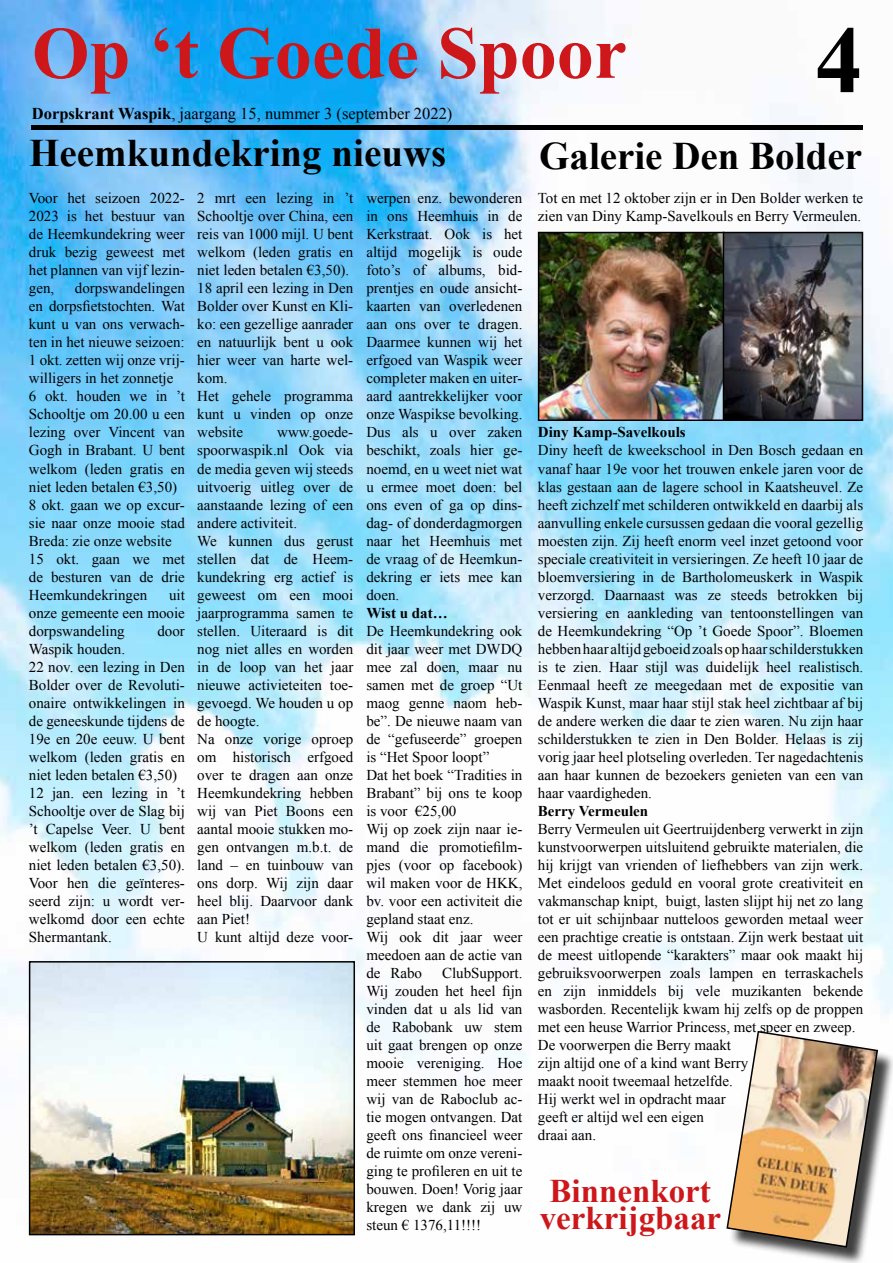
<style>
.page{position:relative;width:893px;height:1263px;background:#fff}
.page>*{position:absolute;margin:0;border:0;box-sizing:border-box;transform-origin:0 0}
.t1{font:700 95.25px "Times New Roman";color:#000}
.t2{font:700 74.1px "Times New Roman";color:#cd171a}
.t3{font:700 39px "Times New Roman";color:#000}
.t4{font:700 33px/27.5px "Times New Roman";color:#cd171a}
.t5{font:16.5px "Times New Roman";color:#000}
.t6{font:15px/18px "Times New Roman";color:#000}
.t7{font:700 15px "Times New Roman";color:#000}
.s1{font-weight:700}
</style>
<div class="page">
<img style="left:0;top:0;width:893px;height:1236px">
<hr style="left:32px;top:125px;width:831px;height:4px;background:#000">
<img style="left:541px;top:235px;width:319px;height:183px">
<div style="left:538px;top:232px;width:186px;height:189px;border:2px solid #000"></div>
<img style="left:32px;top:964px;width:320px;height:268px">
<div style="left:29px;top:961px;width:326px;height:274px;border:2px solid #000"></div>
<div style="left:723px;top:232px;width:140px;height:189px;border:2px solid #000"></div>
<div style="left:729px;top:1034px;width:164px;height:229px;background:#000;opacity:.75"></div>
<img style="left:725px;top:1030px;width:154px;height:218px">
<h2 class="t2" style="left:32px;top:2px;width:596px">Op ‘t Goede Spoor</h2>
<p class="t5" style="left:32px;top:102px;width:422px"><span class="s1">Dorpskrant Waspik</span>, jaargang 15, nummer 3 (september 2022)</p>
<h1 class="t1" style="left:815px;top:-6px;width:49px">4</h1>
<h3 class="t3" style="left:29px;top:126px;width:419px">Heemkundekring nieuws</h3>
<p class="t6" style="left:366px;top:189px;width:158px;text-align:justify">werpen enz. bewonderen in ons Heemhuis in de Kerkstraat. Ook is het altijd mogelijk is oude foto’s of albums, bid&shy;prentjes en oude ansicht&shy;kaarten van overledenen aan ons over te dragen.<br>Daarmee kunnen wij het erfgoed van Waspik weer completer maken en uiter&shy;aard aantrekkelijker voor onze Waspikse bevolking.<br>Dus als u over zaken beschikt, zoals hier ge&shy;noemd, en u weet niet wat u ermee moet doen: bel ons even of ga op dins&shy;dag- of donderdagmorgen naar het Heemhuis met de vraag of de Heemkun&shy;dekring er iets mee kan doen.</p>
<p class="t7" style="left:366px;top:602px;width:83px">Wist u dat…</p>
<p class="t6" style="left:366px;top:621px;width:158px">De Heemkundekring ook dit jaar weer met DWDQ mee zal doen, maar nu samen met de groep “Ut maog genne naom heb&shy;be”. De nieuwe naam van de “gefuseerde” groepen is “Het Spoor loopt”<br>Dat het boek “Tradities in<br>Brabant” bij ons te koop is voor €25,00<br>Wij op zoek zijn naar ie&shy;mand die promotiefilm&shy;pjes (voor op facebook) wil maken voor de HKK, bv. voor een activiteit die gepland staat enz.<br>Wij ook dit jaar weer meedoen aan de actie van de Rabo</p>
<p class="t6" style="left:29px;top:189px;width:158px;text-align:justify">Voor het seizoen 2022- 2023 is het bestuur van de Heemkundekring weer druk bezig geweest met het plannen van vijf lezin&shy;gen,</p>
<p class="t6" style="left:197px;top:189px;width:158px">2 mrt een lezing in ’t<br>Schooltje over China, een reis van 1000 mijl. U bent welkom (leden gratis en niet leden betalen €3,50).<br>18 april een lezing in Den<br>Bolder over Kunst en Kli&shy;ko: een gezellige aanrader en natuurlijk bent u ook hier weer van harte wel&shy;kom.<br>Het gehele programma kunt u vinden op onze website</p>
<p class="t6" style="left:29px;top:279px;width:158px;text-indent:46px">dorpswandelingen en dorpsfietstochten. Wat kunt u van ons verwach&shy;ten in het nieuwe seizoen:<br>1 okt. zetten wij onze vrij&shy;willigers in het zonnetje<br>6 okt. houden we in ’t<br>Schooltje om 20.00 u een lezing over Vincent van<br>Gogh in Brabant. U bent welkom (leden gratis en niet leden betalen €3,50)<br>8 okt. gaan we op excur&shy;sie naar onze mooie stad<br>Breda: zie onze website<br>15 okt. gaan we met de besturen van de drie<br>Heemkundekringen</p>
<p class="t6" style="left:197px;top:423px;width:158px;text-indent:80px">www.goede&shy;spoorwaspik.nl Ook via de media geven wij steeds uitvoerig uitleg over de aanstaande lezing of een andere activiteit.<br>We kunnen dus gerust stellen dat de Heem&shy;kundekring erg actief is geweest om een mooi jaarprogramma samen te stellen. Uiteraard is dit nog niet alles en worden in de loop van het jaar nieuwe activieteiten toe&shy;gevoegd. We houden u op de hoogte.<br>Na onze vorige oproep om historisch erfgoed over te dragen aan onze<br>Heemkundekring hebben wij van Piet Boons een aantal mooie stukken mo&shy;gen ontvangen m.b.t. de land – en tuinbouw van ons dorp. Wij zijn daar heel blij. Daarvoor dank aan Piet!<br>U kunt altijd deze voor-</p>
<p class="t6" style="left:29px;top:585px;width:158px;text-align:justify;text-indent:140px">uit onze gemeente een mooie dorpswandeling</p>
<p class="t6" style="left:157px;top:621px;width:29px">door</p>
<p class="t6" style="left:29px;top:639px;width:158px">Waspik houden.<br>22 nov. een lezing in Den<br>Bolder over de Revoluti&shy;onaire ontwikkelingen in de geneeskunde tijdens de<br>19e en 20e eeuw. U bent welkom (leden gratis en niet leden betalen €3,50)<br>12 jan. een lezing in ’t<br>Schooltje over de Slag bij ’t Capelse Veer. U bent welkom (leden gratis en niet leden betalen €3,50).<br>Voor hen die geïnteres&shy;seerd zijn: u wordt ver&shy;welkomd door een echte<br>Shermantank.</p>
<p class="t6" style="left:366px;top:963px;width:158px;text-align:justify;text-indent:76px">ClubSupport.<br>Wij zouden het heel fijn vinden dat u als lid van de Rabobank uw stem uit gaat brengen op onze mooie vereniging. Hoe meer stemmen hoe meer wij van de Raboclub ac&shy;tie mogen ontvangen. Dat geeft ons financieel weer de ruimte om onze vereni&shy;ging te profileren en uit te bouwen. Doen! Vorig jaar kregen we dank zij uw steun € 1376,11!!!!</p>
<h3 class="t3" style="left:539px;top:129px;width:324px">Galerie Den Bolder</h3>
<p class="t6" style="left:538px;top:189px;width:327px">Tot en met 12 oktober zijn er in Den Bolder werken te zien van Diny Kamp-Savelkouls en Berry Vermeulen.</p>
<p class="t7" style="left:538px;top:422px;width:149px">Diny Kamp-Savelkouls</p>
<p class="t6" style="left:538px;top:441px;width:327px;text-align:justify">Diny heeft de kweekschool in Den Bosch gedaan en vanaf haar 19e voor het trouwen enkele jaren voor de klas gestaan aan de lagere school in Kaatsheuvel. Ze heeft zichzelf met schilderen ontwikkeld en daarbij als aanvulling enkele cursussen gedaan die vooral gezellig moesten zijn. Zij heeft enorm veel inzet getoond voor speciale creativiteit in versieringen. Ze heeft 10 jaar de bloemversiering in de Bartholomeuskerk in Waspik verzorgd. Daarnaast was ze steeds betrokken bij versiering en aankleding van tentoonstellingen van de Heemkundekring “Op ’t Goede Spoor”. Bloemen hebben haar altijd geboeid zoals op haar schilderstukken is te zien. Haar stijl was duidelijk heel realistisch.<br>Eenmaal heeft ze meegedaan met de expositie van Waspik Kunst, maar haar stijl stak heel zichtbaar af bij de andere werken die daar te zien waren. Nu zijn haar schilderstukken te zien in Den Bolder. Helaas is zij vorig jaar heel plotseling overleden. Ter nagedachtenis aan haar kunnen de bezoekers genieten van een van haar vaardigheden.</p>
<p class="t7" style="left:538px;top:800px;width:112px">Berry Vermeulen</p>
<p class="t6" style="left:538px;top:819px;width:327px">Berry Vermeulen uit Geertruijdenberg verwerkt in zijn kunstvoorwerpen uitsluitend gebruikte materialen, die hij krijgt van vrienden of liefhebbers van zijn werk.<br>Met eindeloos geduld en vooral grote creativiteit en vakmanschap knipt, buigt, lasten slijpt hij net zo lang tot er uit schijnbaar nutteloos geworden metaal weer een prachtige creatie is ontstaan. Zijn werk bestaat uit de meest uitlopende “karakters” maar ook maakt hij gebruiksvoorwerpen zoals lampen en terraskachels en zijn inmiddels bij vele muzikanten bekende wasborden. Recentelijk kwam hij zelfs op de proppen met een heuse Warrior Princess, met speer en zweep.<br>De voorwerpen die Berry maakt<br>zijn altijd one of a kind want Berry<br>maakt nooit tweemaal hetzelfde.<br>Hij werkt wel in opdracht maar<br>geeft er altijd wel een eigen<br>draai aan.</p>
<h3 class="t4" style="left:540px;top:1176px;width:183px">Binnenkort verkrijgbaar</h3>
</div>
